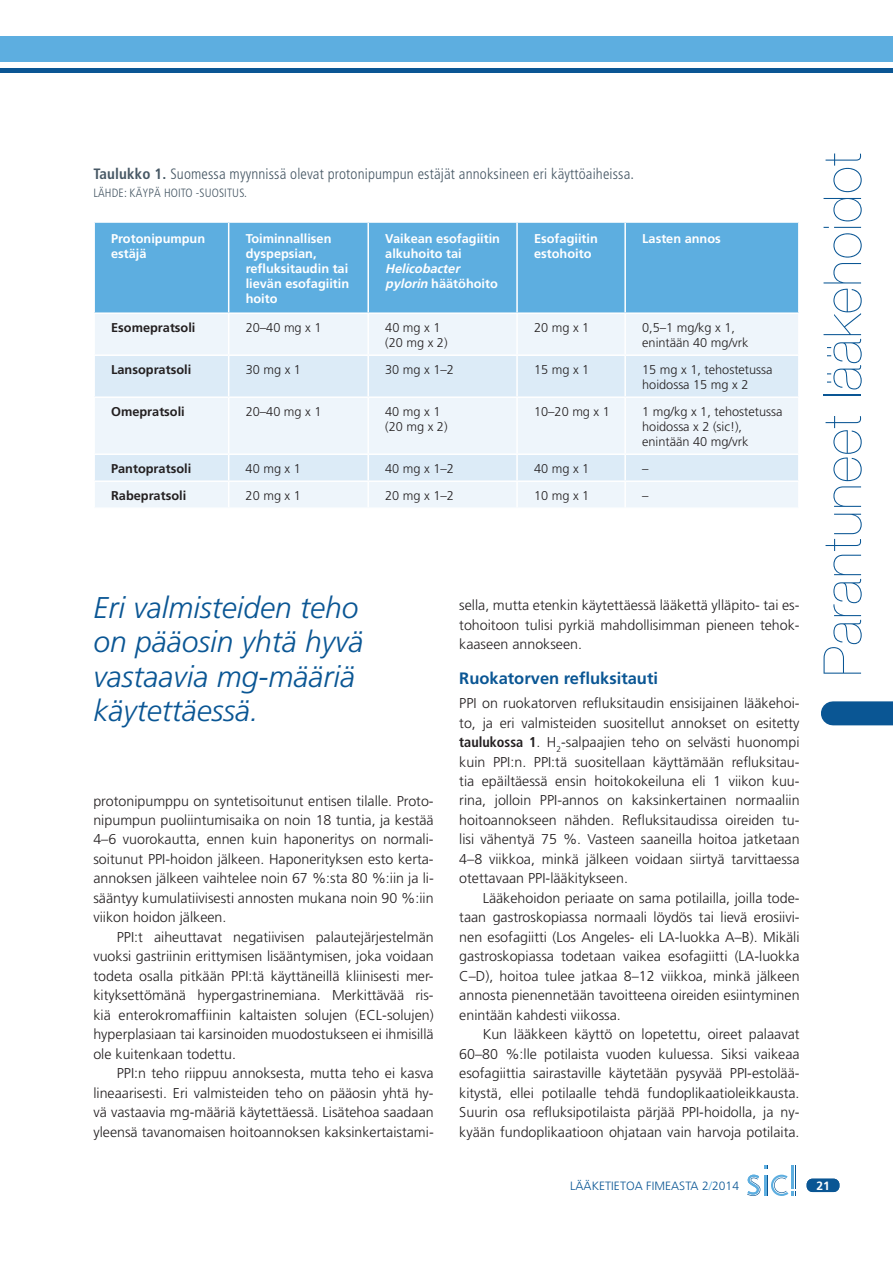
<style>
.page{position:relative;width:893px;height:1263px;background:#fff}
.page>*{position:absolute;margin:0;border:0;box-sizing:border-box;transform-origin:0 0}
.t1{font:200 52.5px "Helvetica Neue";letter-spacing:.02em;color:#0a5694}
.t2{font:italic 300 30px/34.5px "Frutiger";color:#0a5694}
.t3{font:700 16.5px "Frutiger";color:#0a5694}
.t4{font:300 condensed 15px "Frutiger";letter-spacing:.01em;color:#475865}
.t5{font:300 14.25px/19.5px "Frutiger";color:#231f20;text-align:justify}
.t6{font:300 12.75px/15px "Frutiger";color:#231f20}
.t7{font:700 12.75px/15px "Frutiger";color:#fff}
.t8{font:700 12.75px "Frutiger";color:#231f20}
.t9{font:italic 700 12.75px/15px "Frutiger";color:#fff}
.t10{font:300 condensed 12px "Frutiger";letter-spacing:.01em;color:#475865}
.t11{font:300 12px "Frutiger";letter-spacing:.005em;color:#0a5694}
.t12{font:700 12px "Frutiger";color:#fff}
.s1{font-weight:700}
.s2{font-style:normal}
.s3{font-weight:700;font-stretch:condensed}
.s4{color:#5daee0}
</style>
<div class="page">
<svg style="left:747px;top:1165px;width:47px;height:31px"></svg>
<div style="left:806px;top:1179px;width:33px;height:13px;background:#0a5694;border-radius:6px"></div>
<div style="left:0;top:36px;width:892px;height:26px;background:#5daee0"></div>
<hr style="left:0;top:68px;width:892px;height:4px;background:#0a5694">
<div style="left:95px;top:223px;width:703px;height:89px;background:#5daee0"></div>
<div style="left:95px;top:314px;width:703px;height:193px;background:#eef5fb"></div>
<svg style="left:95px;top:356px;width:703px;height:124px;fill:#dcebf7"></svg>
<hr style="left:228px;top:223px;width:1px;height:89px;background:#fff">
<hr style="left:367px;top:223px;width:2px;height:89px;background:#fff">
<hr style="left:516px;top:223px;width:2px;height:89px;background:#fff">
<hr style="left:624px;top:223px;width:2px;height:89px;background:#fff">
<hr style="left:228px;top:314px;width:1px;height:40px;background:#fff">
<hr style="left:367px;top:314px;width:2px;height:40px;background:#fff">
<hr style="left:516px;top:314px;width:2px;height:40px;background:#fff">
<hr style="left:624px;top:314px;width:2px;height:40px;background:#fff">
<hr style="left:93px;top:354px;width:136px;height:2px;background:#fff">
<hr style="left:229px;top:354px;width:139px;height:2px;background:#fff">
<hr style="left:228px;top:356px;width:1px;height:40px;background:#fff">
<hr style="left:368px;top:354px;width:149px;height:2px;background:#fff">
<hr style="left:367px;top:356px;width:2px;height:40px;background:#fff">
<hr style="left:517px;top:354px;width:108px;height:2px;background:#fff">
<hr style="left:516px;top:356px;width:2px;height:40px;background:#fff">
<hr style="left:625px;top:354px;width:174px;height:2px;background:#fff">
<hr style="left:624px;top:356px;width:2px;height:40px;background:#fff">
<hr style="left:93px;top:396px;width:136px;height:2px;background:#fff">
<hr style="left:229px;top:396px;width:139px;height:2px;background:#fff">
<hr style="left:228px;top:398px;width:1px;height:55px;background:#fff">
<hr style="left:368px;top:396px;width:149px;height:2px;background:#fff">
<hr style="left:367px;top:398px;width:2px;height:55px;background:#fff">
<hr style="left:517px;top:396px;width:108px;height:2px;background:#fff">
<hr style="left:516px;top:398px;width:2px;height:55px;background:#fff">
<hr style="left:625px;top:396px;width:174px;height:2px;background:#fff">
<hr style="left:624px;top:398px;width:2px;height:55px;background:#fff">
<hr style="left:93px;top:453px;width:136px;height:2px;background:#fff">
<hr style="left:229px;top:453px;width:139px;height:2px;background:#fff">
<hr style="left:368px;top:453px;width:149px;height:2px;background:#fff">
<hr style="left:367px;top:455px;width:2px;height:25px;background:#fff">
<hr style="left:517px;top:453px;width:108px;height:2px;background:#fff">
<hr style="left:516px;top:455px;width:2px;height:25px;background:#fff">
<hr style="left:625px;top:453px;width:174px;height:2px;background:#fff">
<hr style="left:624px;top:455px;width:2px;height:25px;background:#fff">
<hr style="left:93px;top:480px;width:136px;height:2px;background:#fff">
<hr style="left:229px;top:480px;width:139px;height:2px;background:#fff">
<svg style="left:228px;top:455px;width:1px;height:52px"></svg>
<hr style="left:368px;top:480px;width:149px;height:2px;background:#fff">
<hr style="left:367px;top:482px;width:2px;height:25px;background:#fff">
<hr style="left:517px;top:480px;width:108px;height:2px;background:#fff">
<hr style="left:516px;top:482px;width:2px;height:25px;background:#fff">
<hr style="left:625px;top:480px;width:174px;height:2px;background:#fff">
<hr style="left:624px;top:482px;width:2px;height:25px;background:#fff">
<div style="left:832px;top:701px;width:60px;height:24px;background:#0a5694"></div>
<p class="t4" style="left:93px;top:168px;width:542px"><span class="s1">Taulukko 1.</span> Suomessa myynnissä olevat protonipumpun estäjät annoksineen eri käyttöaiheissa.</p>
<p class="t10" style="left:93px;top:188px;width:155px">LÄHDE: KÄYPÄ HOITO -SUOSITUS.</p>
<p class="t7" style="left:111px;top:232px;width:95px">Protonipumpun estäjä</p>
<p class="t7" style="left:246px;top:232px;width:105px">Toiminnallisen dyspepsian, refluksitaudin tai lievän esofagiitin hoito</p>
<p class="t7" style="left:385px;top:232px;width:116px">Vaikean esofagiitin alkuhoito tai</p>
<p class="t7" style="left:534px;top:232px;width:65px">Esofagiitin estohoito</p>
<p class="t7" style="left:642px;top:232px;width:80px">Lasten annos</p>
<p class="t9" style="left:385px;top:262px;width:114px">Helicobacter pylorin <span class="s2">häätö hoito</span></p>
<p class="t8" style="left:111px;top:322px;width:86px">Esomepratsoli</p>
<p class="t6" style="left:246px;top:321px;width:77px">20–40 mg x 1</p>
<p class="t6" style="left:385px;top:321px;width:64px">40 mg x 1 (20 mg x 2)</p>
<p class="t6" style="left:534px;top:321px;width:57px">20 mg x 1</p>
<p class="t6" style="left:642px;top:321px;width:108px">0,5–1 mg/kg x 1, enintään 40 mg/vrk</p>
<p class="t8" style="left:111px;top:364px;width:82px">Lansopratsoli</p>
<p class="t6" style="left:246px;top:363px;width:57px">30 mg x 1</p>
<p class="t6" style="left:385px;top:363px;width:70px">30 mg x 1–2</p>
<p class="t6" style="left:534px;top:363px;width:57px">15 mg x 1</p>
<p class="t6" style="left:642px;top:363px;width:132px">15 mg x 1, tehostetussa hoidossa 15 mg x 2</p>
<p class="t8" style="left:111px;top:406px;width:75px">Omepratsoli</p>
<p class="t6" style="left:246px;top:405px;width:77px">20–40 mg x 1</p>
<p class="t6" style="left:385px;top:405px;width:64px">40 mg x 1 (20 mg x 2)</p>
<p class="t6" style="left:534px;top:405px;width:77px">10–20 mg x 1</p>
<p class="t6" style="left:642px;top:405px;width:142px">1 mg/kg x 1, tehostetussa hoidossa x 2 (sic!), enintään 40 mg/vrk</p>
<p class="t8" style="left:111px;top:463px;width:82px">Pantopratsoli</p>
<p class="t6" style="left:246px;top:462px;width:57px">40 mg x 1</p>
<p class="t6" style="left:385px;top:462px;width:70px">40 mg x 1–2</p>
<p class="t6" style="left:534px;top:462px;width:57px">40 mg x 1</p>
<p class="t6" style="left:642px;top:462px;width:8px">–</p>
<p class="t8" style="left:111px;top:490px;width:77px">Rabepratsoli</p>
<p class="t6" style="left:246px;top:489px;width:57px">20 mg x 1</p>
<p class="t6" style="left:385px;top:489px;width:70px">20 mg x 1–2</p>
<p class="t6" style="left:534px;top:489px;width:57px">10 mg x 1</p>
<p class="t6" style="left:642px;top:489px;width:8px">–</p>
<h2 class="t2" style="left:93px;top:592px;width:272px">Eri valmisteiden teho on pääosin yhtä hyvä vastaavia mg-määriä käytettäessä.</h2>
<p class="t5" style="left:93px;top:792px;width:342px">protonipumppu on syntetisoitunut entisen tilalle. Proto&shy;nipumpun puoliintumisaika on noin 18 tuntia, ja kestää 4–6 vuorokautta, ennen kuin haponeritys on normali&shy;soitunut PPI-hoidon jälkeen. Haponerityksen esto kerta&shy;annoksen jälkeen vaihtelee noin 67 %:sta 80 %:iin ja li&shy;sääntyy kumulatiivisesti annosten mukana noin 90 %:iin viikon hoidon jälkeen.</p>
<p class="t5" style="left:93px;top:928px;width:342px;text-indent:23px">PPI:t aiheuttavat negatiivisen palautejärjestelmän vuoksi gastriinin erittymisen lisääntymisen, joka voidaan todeta osalla pitkään PPI:tä käyttäneillä kliinisesti mer&shy;kityksettömänä hypergastrinemiana. Merkittävää ris&shy;kiä enterokromaffiinin kaltaisten solujen (ECL-solujen) hyperplasiaan tai karsinoiden muodostukseen ei ihmisillä ole kuitenkaan todettu.</p>
<p class="t5" style="left:93px;top:1065px;width:342px;text-indent:23px">PPI:n teho riippuu annoksesta, mutta teho ei kasva lineaarisesti. Eri valmisteiden teho on pääosin yhtä hy&shy;vä vastaavia mg-määriä käytettäessä. Lisätehoa saadaan yleensä tavanomaisen hoitoannoksen kaksinkertaistami-</p>
<p class="t5" style="left:459px;top:597px;width:342px">sella, mutta etenkin käytettäessä lääkettä ylläpito- tai es&shy;tohoitoon tulisi pyrkiä mahdollisimman pieneen tehok&shy;kaaseen annokseen.</p>
<p class="t3" style="left:459px;top:672px;width:200px">Ruokatorven refluksitauti</p>
<p class="t5" style="left:459px;top:694px;width:342px">PPI on ruokatorven refluksitaudin ensisijainen lääkehoi&shy;to, ja eri valmisteiden suositellut annokset on esitetty <span class="s3">taulukossa 1</span>. H<sub>2</sub>-salpaajien teho on selvästi huonompi kuin PPI:n. PPI:tä suositellaan käyttämään refluksitau&shy;tia epäiltäessä ensin hoitokokeiluna eli 1 viikon kuu&shy;rina, jolloin PPI-annos on kaksinkertainen normaaliin hoitoannokseen nähden. Refluksitaudissa oireiden tu&shy;lisi vähentyä 75 %. Vasteen saaneilla hoitoa jatketaan 4–8 viikkoa, minkä jälkeen voidaan siirtyä tarvittaessa otettavaan PPI-lääkitykseen.</p>
<p class="t5" style="left:459px;top:889px;width:342px;text-indent:23px">Lääkehoidon periaate on sama potilailla, joilla tode&shy;taan gastroskopiassa normaali löydös tai lievä erosiivi&shy;nen esofagiitti (Los Angeles- eli LA-luokka A–B). Mikäli gastroskopiassa todetaan vaikea esofagiitti (LA-luokka C–D), hoitoa tulee jatkaa 8–12 viikkoa, minkä jälkeen annosta pienennetään tavoitteena oireiden esiintyminen enintään kahdesti viikossa.</p>
<p class="t5" style="left:459px;top:1026px;width:342px;text-indent:23px">Kun lääkkeen käyttö on lopetettu, oireet palaavat 60–80 %:lle potilaista vuoden kuluessa. Siksi vaikeaa esofagiittia sairastaville käytetään pysyvää PPI-estolää&shy;kitystä, ellei potilaalle tehdä fundoplikaatioleikkausta.<br>Suurin osa refluksipotilaista pärjää PPI-hoidolla, ja ny&shy;kyään fundoplikaatioon ohjataan vain harvoja potilaita.</p>
<h1 class="t1" style="left:823px;top:677px;width:526px;rotate:-90deg">Parantuneet lääkehoidot</h1>
<p class="t11" style="left:570px;top:1181px;width:170px">LÄÄKETIETOA FIMEASTA 2<span class="s4">/</span>2014</p>
<p class="t12" style="left:816px;top:1181px;width:15px">21</p>
</div>
